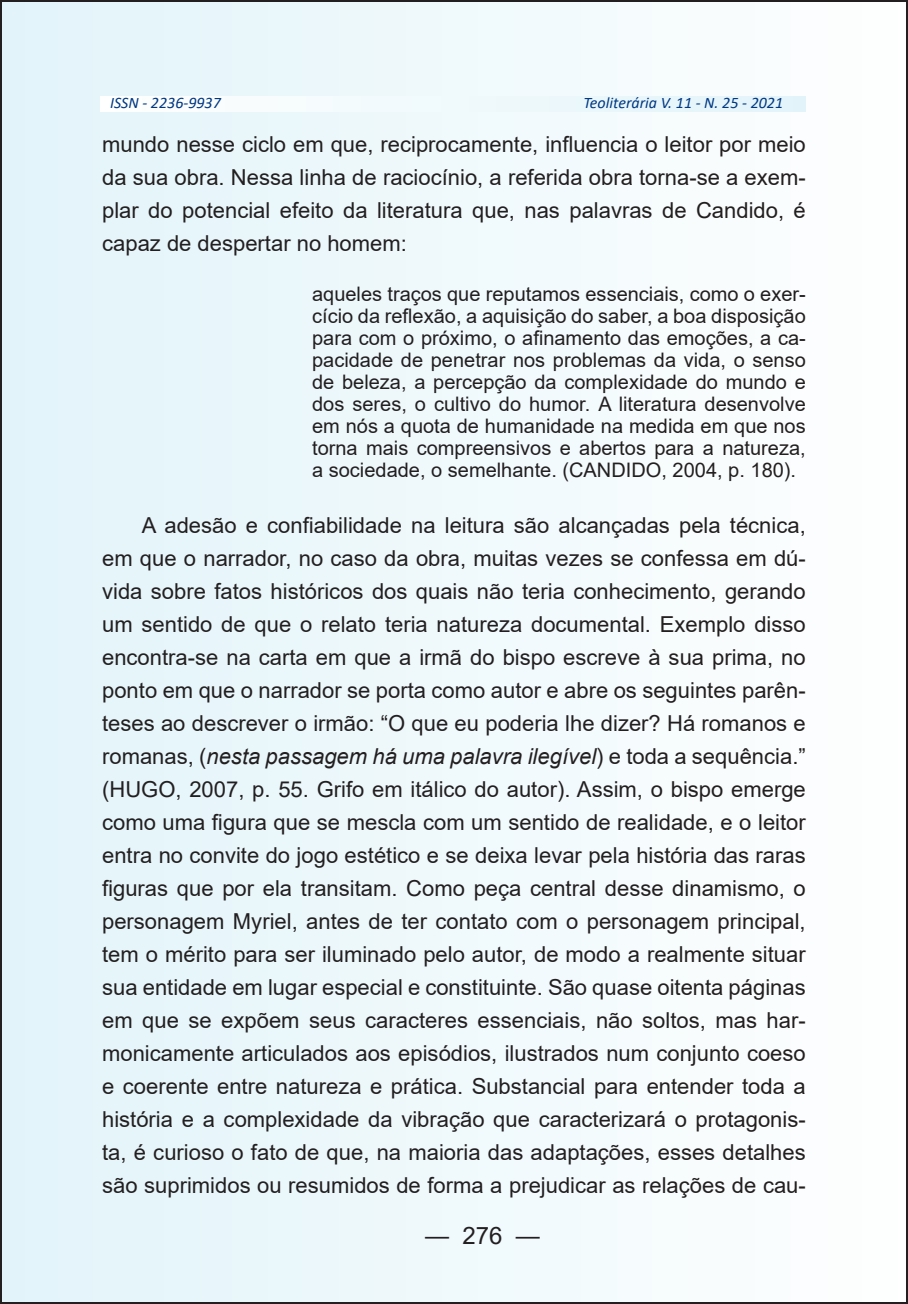
<style>
.page{position:relative;width:908px;height:1304px;background:#fff}
.page>*{position:absolute;margin:0;border:0;box-sizing:border-box;transform-origin:0 0}
.t1{font:24px "Arial";color:#231f20}
.t2{font:22px/33px "Arial";color:#231f20;text-align:justify}
.t3{font:20px/22px "Arial";color:#231f20;text-align:justify}
.t4{font:italic 16px "Calibri";color:#003882}
.s1{font-style:italic}
</style>
<div class="page">
<div style="left:1px;top:1px;width:905px;height:1302px;background:linear-gradient(to right,#e2f4fa,#fefefe)"></div>
<svg style="left:100px;top:96px;width:705px;height:15px"></svg>
<p class="t4" style="left:110px;top:92px;width:112px">ISSN - 2236-9937</p>
<p class="t4" style="left:583px;top:92px;width:201px">Teoliterária V. 11 - N. 25 - 2021</p>
<p class="t2" style="left:102px;top:128px;width:705px">mundo nesse ciclo em que, reciprocamente, influencia o leitor por meio da sua obra. Nessa linha de raciocínio, a referida obra torna-se a exem&shy;plar do potencial efeito da literatura que, nas palavras de Candido, é capaz de despertar no homem:</p>
<p class="t3" style="left:312px;top:283px;width:495px">aqueles traços que reputamos essenciais, como o exer&shy;cício da reflexão, a aquisição do saber, a boa disposição para com o próximo, o afinamento das emoções, a ca&shy;pacidade de penetrar nos problemas da vida, o senso de beleza, a percepção da complexidade do mundo e dos seres, o cultivo do humor. A literatura desenvolve em nós a quota de humanidade na medida em que nos torna mais compreensivos e abertos para a natureza, a sociedade, o semelhante. (CANDIDO, 2004, p. 180).</p>
<p class="t2" style="left:102px;top:509px;width:705px;text-indent:40px">A adesão e confiabilidade na leitura são alcançadas pela técnica, em que o narrador, no caso da obra, muitas vezes se confessa em dú&shy;vida sobre fatos históricos dos quais não teria conhecimento, gerando um sentido de que o relato teria natureza documental. Exemplo disso encontra-se na carta em que a irmã do bispo escreve à sua prima, no ponto em que o narrador se porta como autor e abre os seguintes parên&shy;teses ao descrever o irmão: “O que eu poderia lhe dizer? Há romanos e romanas, (<span class="s1">nesta passagem há uma palavra ilegível</span>) e toda a sequência.” (HUGO, 2007, p. 55. Grifo em itálico do autor). Assim, o bispo emerge como uma figura que se mescla com um sentido de realidade, e o leitor entra no convite do jogo estético e se deixa levar pela história das raras figuras que por ela transitam. Como peça central desse dinamismo, o personagem Myriel, antes de ter contato com o personagem principal, tem o mérito para ser iluminado pelo autor, de modo a realmente situar sua entidade em lugar especial e constituinte. São quase oitenta páginas em que se expõem seus caracteres essenciais, não soltos, mas har&shy;monicamente articulados aos episódios, ilustrados num conjunto coeso e coerente entre natureza e prática. Substancial para entender toda a história e a complexidade da vibração que caracterizará o protagonis&shy;ta, é curioso o fato de que, na maioria das adaptações, esses detalhes são suprimidos ou resumidos de forma a prejudicar as relações de cau-</p>
<p class="t1" style="left:425px;top:1218px;width:116px">— 276 —</p>
</div>
